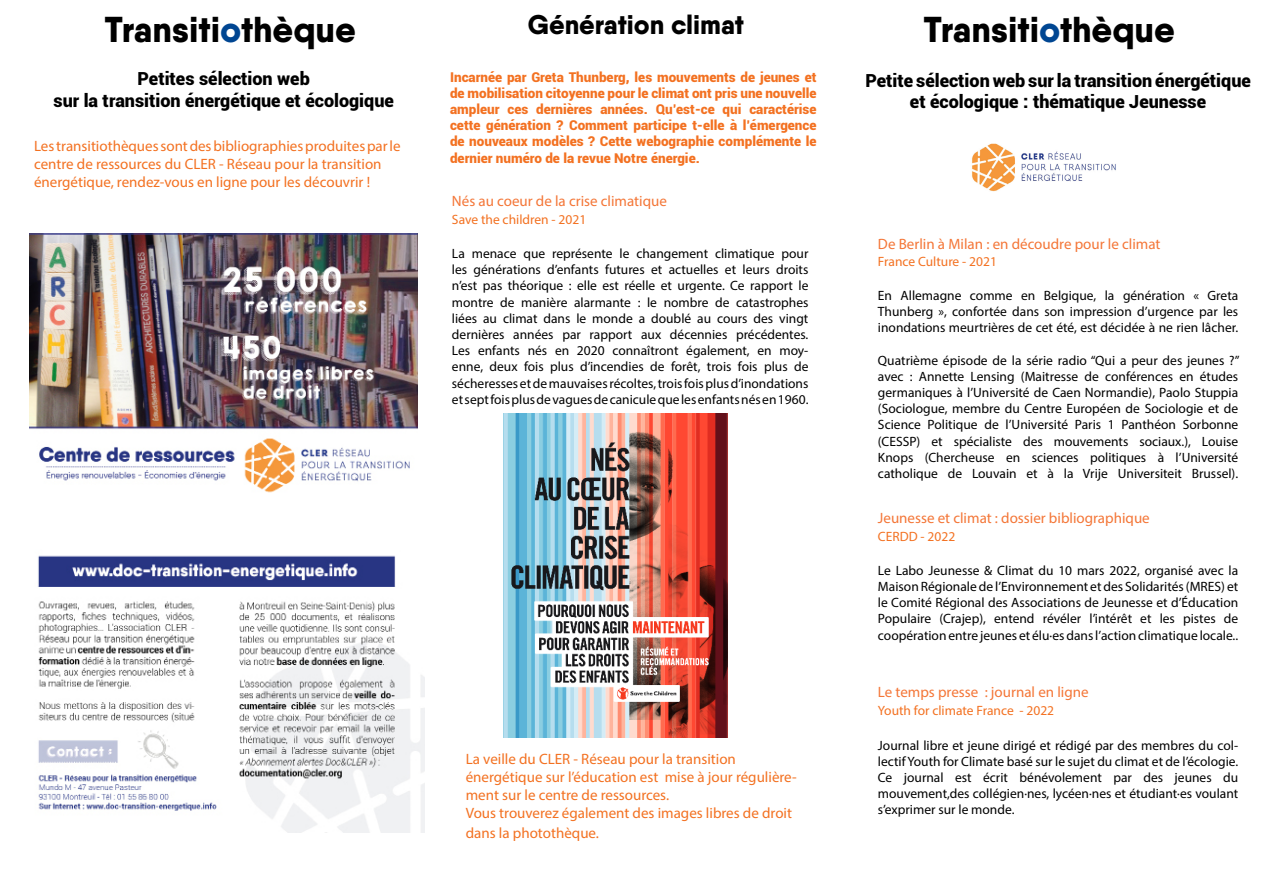
<style>
.page{position:relative;width:1263px;height:893px;background:#fff}
.page>*{position:absolute;margin:0;border:0;box-sizing:border-box;transform-origin:0 0}
.t1{font:800 36px "Qanelas";color:#000}
.t2{font:800 27px "Qanelas";color:#000}
.t3{font:900 18px/21.6px "Roboto";color:#000;text-align:center}
.t4{font:15px/18px "Myriad Pro";color:#f37121}
.t5{font:15px "Myriad Pro";color:#f47637}
.t6{font:13.5px/16.2px "Myriad Pro";color:#000;text-align:justify}
.t7{font:900 13.5px/16.2px "Roboto";color:#f37121;text-align:justify}
.t8{font:13.5px "Myriad Pro";color:#f37121}
.s1{color:#004692}
</style>
<div class="page">
<img style="left:972px;top:143px;width:144px;height:49px">
<img style="left:30px;top:234px;width:387px;height:259px">
<img style="left:38px;top:555px;width:386px;height:278px">
<img style="left:503px;top:414px;width:224px;height:323px">
<h1 class="t1" style="left:105px;top:6px;width:253px">Transiti<span class="s1">o</span>thèque</h1>
<h2 class="t2" style="left:528px;top:8px;width:218px">Génération climat</h2>
<h3 class="t3" style="left:54px;top:67px;width:342px">Petites sélection web<br>sur la transition énergétique et écologique</h3>
<p class="t4" style="left:34px;top:137px;width:368px">Les transitiothèques sont des bibliographies produites par le centre de ressources du CLER - Réseau pour la transition énergétique, rendez-vous en ligne pour les découvrir !</p>
<p class="t7" style="left:450px;top:68px;width:368px">Incarnée par Greta Thunberg, les mouvements de jeunes et de mobilisation citoyenne pour le climat ont pris une nouvelle ampleur ces dernières années. Qu’est-ce qui caractérise cette génération ? Comment participe t-elle à l’émergence de nouveaux modèles ? Cette webographie complémente le dernier numéro de la revue Notre énergie.</p>
<p class="t5" style="left:452px;top:192px;width:216px">Nés au coeur de la crise climatique</p>
<p class="t8" style="left:452px;top:211px;width:136px">Save the children - 2021</p>
<p class="t6" style="left:452px;top:245px;width:358px">La menace que représente le changement climatique pour les générations d’enfants futures et actuelles et leurs droits n’est pas théorique : elle est réelle et urgente. Ce rapport le montre de manière alarmante : le nombre de catastrophes liées au climat dans le monde a doublé au cours des vingt dernières années par rapport aux décennies précédentes.<br>Les enfants nés en 2020 connaîtront également, en moy&shy;enne, deux fois plus d’incendies de forêt, trois fois plus de sécheresses et de mauvaises récoltes, trois fois plus d’inondations et sept fois plus de vagues de canicule que les enfants nés en 1960.</p>
<p class="t4" style="left:466px;top:750px;width:332px">La veille du CLER - Réseau pour la transition énergétique sur l’éducation est mise à jour régulière&shy;ment sur le centre de ressources.<br>Vous trouverez également des images libres de droit</p>
<p class="t4" style="left:466px;top:823px;width:135px">dans la photothèque.</p>
<h1 class="t1" style="left:924px;top:6px;width:253px">Transiti<span class="s1">o</span>thèque</h1>
<h3 class="t3" style="left:865px;top:69px;width:387px">Petite sélection web sur la transition énergétique et écologique : thématique Jeunesse</h3>
<p class="t5" style="left:878px;top:235px;width:284px">De Berlin à Milan : en découdre pour le climat</p>
<p class="t8" style="left:878px;top:253px;width:120px">France Culture - 2021</p>
<p class="t6" style="left:878px;top:287px;width:362px">En Allemagne comme en Belgique, la génération « Greta Thunberg », confortée dans son impression d’urgence par les inondations meurtrières de cet été, est décidée à ne rien lâcher.</p>
<p class="t6" style="left:878px;top:352px;width:363px">Quatrième épisode de la série radio “Qui a peur des jeunes ?” avec : Annette Lensing (Maitresse de conférences en études germaniques à l’Université de Caen Normandie), Paolo Stuppia (Sociologue, membre du Centre Européen de Sociologie et de Science Politique de l’Université Paris 1 Panthéon Sorbonne (CESSP) et spécialiste des mouvements sociaux.), Louise Knops (Chercheuse en sciences politiques à l’Université catholique de Louvain et à la Vrije Universiteit Brussel).</p>
<p class="t5" style="left:878px;top:508px;width:273px">Jeunesse et climat : dossier bibliographique</p>
<p class="t8" style="left:878px;top:528px;width:79px">CERDD - 2022</p>
<p class="t6" style="left:878px;top:562px;width:362px">Le Labo Jeunesse &amp; Climat du 10 mars 2022, organisé avec la Maison Régionale de l’Environnement et des Solidarités (MRES) et le Comité Régional des Associations de Jeunesse et d’Éducation Populaire (Crajep), entend révéler l’intérêt et les pistes de coopération entre jeunes et élu·es dans l’action climatique locale..</p>
<p class="t5" style="left:878px;top:683px;width:212px">Le temps presse : journal en ligne</p>
<p class="t8" style="left:878px;top:703px;width:178px">Youth for climate France - 2022</p>
<p class="t6" style="left:878px;top:737px;width:362px">Journal libre et jeune dirigé et rédigé par des membres du col&shy;lectif Youth for Climate basé sur le sujet du climat et de l’écologie.<br>Ce journal est écrit bénévolement par des jeunes du mouvement,des collégien·nes, lycéen·nes et étudiant·es voulant s’exprimer sur le monde.</p>
</div>
